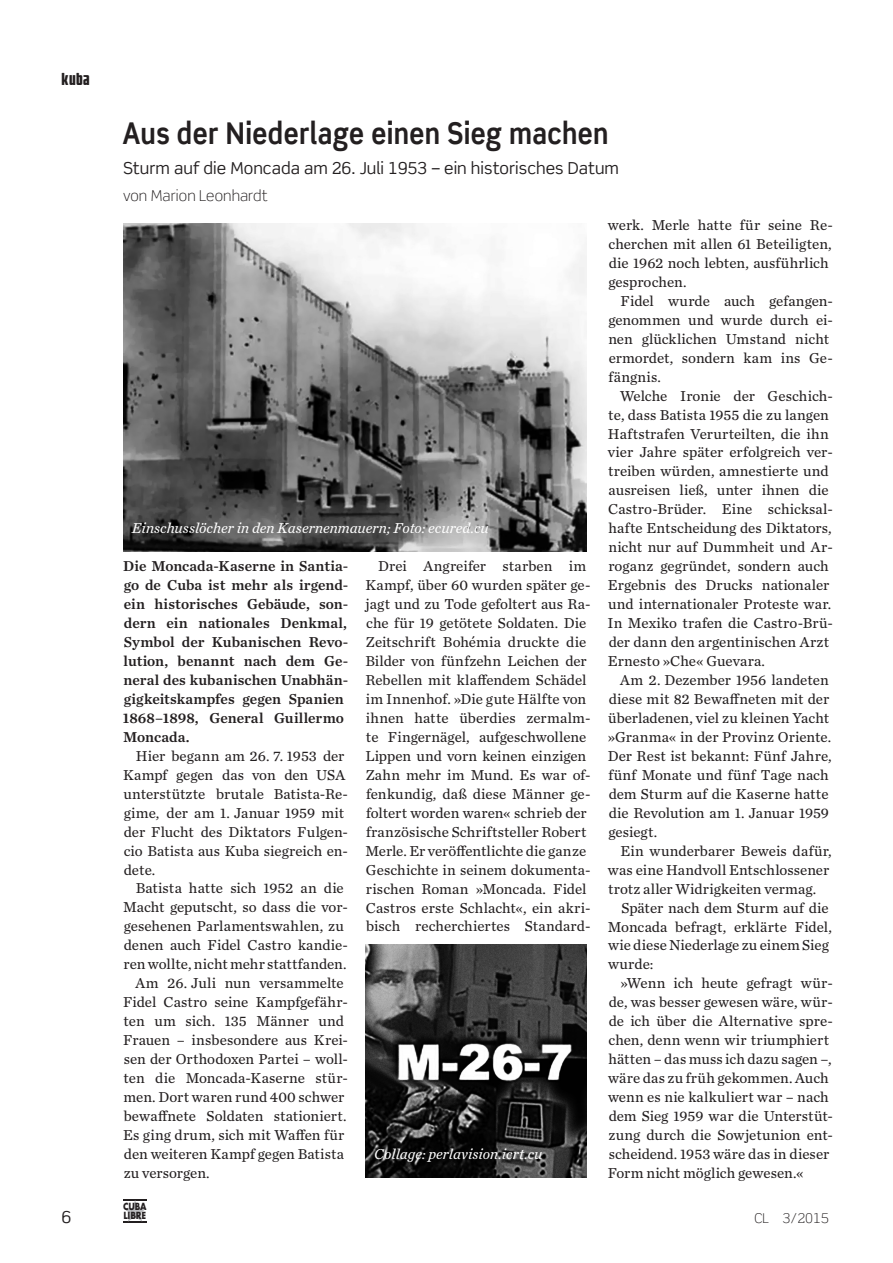
<style>
.page{position:relative;width:893px;height:1263px;background:#fff}
.page>*{position:absolute;margin:0;border:0;box-sizing:border-box;transform-origin:0 0}
.t1{font:700 30px "Scene Pro";letter-spacing:.015em;color:#231f20;scale:.87 1}
.t2{font:16.5px "Scene Pro";color:#231f20}
.t3{font:900 16.5px "Fidel";color:#231f20}
.t4{font:15px/18.9px "Chronicle Text G2";letter-spacing:.005em;color:#231f20}
.t5{font:15px/18.9px "Chronicle Text G2 Semi";color:#231f20}
.t6{font:italic 15px "Chronicle Text G2";color:#fff}
.t7{font:300 15px "Scene Pro";letter-spacing:.005em;color:#231f20}
.t8{font:300 13.5px "Scene Pro";color:#231f20}
.t9{font:700 10.8px/9.8px "Futura";letter-spacing:-.015em;color:#231f20;scale:.84 1}
</style>
<div class="page">
<hr style="left:123px;top:1199px;width:24px;height:2px;background:#231f20">
<svg style="left:123px;top:1200px;width:24px;height:22px"></svg>
<img style="left:123px;top:223px;width:464px;height:328px">
<img style="left:366px;top:944px;width:221px;height:234px">
<p class="t3" style="left:62px;top:70px;width:30px">kuba</p>
<h1 class="t1" style="left:123px;top:114px;width:560px">Aus der Niederlage einen Sieg machen</h1>
<p class="t2" style="left:123px;top:158px;width:497px">Sturm auf die Moncada am 26. Juli 1953 – ein historisches Datum</p>
<p class="t7" style="left:123px;top:187px;width:146px">von Marion Leonhardt</p>
<p class="t6" style="left:132px;top:517px;width:359px">Einschusslöcher in den Kasernenmauern; Foto: ecured.cu</p>
<p class="t5" style="left:123px;top:556px;width:227px">Die Moncada-Kaserne in Santia&shy;go de Cuba ist mehr als irgend&shy;ein historisches Gebäude, son&shy;dern ein nationales Denkmal,<br>Symbol der Kubanischen Revo&shy;lution, benannt nach dem Ge&shy;neral des kubanischen Unabhän&shy;gigkeitskampfes gegen Spanien<br>1868–1898, General Guillermo<br>Moncada.</p>
<p class="t4" style="left:123px;top:745px;width:227px;text-indent:13px">Hier begann am 26. 7. 1953 der<br>Kampf gegen das von den USA unterstützte brutale Batista-Re&shy;gime, der am 1. Januar 1959 mit der Flucht des Diktators Fulgen&shy;cio Batista aus Kuba siegreich en&shy;dete.</p>
<p class="t4" style="left:136px;top:878px;width:210px">Batista hatte sich 1952 an die</p>
<p class="t4" style="left:123px;top:897px;width:227px">Macht geputscht, so dass die vor-</p>
<p class="t4" style="left:124px;top:916px;width:222px">gesehenen Parlamentswahlen, zu</p>
<p class="t4" style="left:124px;top:935px;width:226px">denen auch Fidel Castro kandie-</p>
<p class="t4" style="left:124px;top:954px;width:225px">ren wollte, nicht mehr stattfanden.</p>
<p class="t4" style="left:135px;top:973px;width:210px">Am 26. Juli nun versammelte</p>
<p class="t4" style="left:123px;top:992px;width:227px">Fidel Castro seine Kampfgefähr-</p>
<p class="t4" style="left:123px;top:1011px;width:222px">ten um sich. 135 Männer und</p>
<p class="t4" style="left:123px;top:1030px;width:227px">Frauen – insbesondere aus Krei-</p>
<p class="t4" style="left:124px;top:1049px;width:226px">sen der Orthodoxen Partei – woll-</p>
<p class="t4" style="left:123px;top:1068px;width:226px">ten die Moncada-Kaserne stür-</p>
<p class="t4" style="left:124px;top:1087px;width:222px">men. Dort waren rund 400 schwer</p>
<p class="t4" style="left:124px;top:1106px;width:224px">bewaffnete Soldaten stationiert.</p>
<p class="t4" style="left:123px;top:1125px;width:223px">Es ging drum, sich mit Waffen für</p>
<p class="t4" style="left:124px;top:1144px;width:222px">den weiteren Kampf gegen Batista</p>
<p class="t4" style="left:124px;top:1163px;width:88px">zu versorgen.</p>
<p class="t4" style="left:365px;top:556px;width:227px;text-align:center">Drei Angreifer starben im<br>Kampf, über 60 wurden später ge&shy;jagt und zu Tode gefoltert aus Ra&shy;che für 19 getötete Soldaten. Die<br>Zeitschrift Bohémia druckte die<br>Bilder von fünfzehn Leichen der<br>Rebellen mit klaffendem Schädel im Innenhof. »Die gute Hälfte von ihnen hatte überdies zermalm&shy;te Fingernägel, aufgeschwollene<br>Lippen und vorn keinen einzigen<br>Zahn mehr im Mund. Es war of&shy;fenkundig, daß diese Männer ge&shy;foltert worden waren« schrieb der französische Schriftsteller Robert<br>Merle. Er veröffentlichte die ganze<br>Geschichte in seinem dokumenta&shy;rischen Roman »Moncada. Fidel<br>Castros erste Schlacht«, ein akri&shy;bisch recherchiertes Standard-</p>
<p class="t6" style="left:374px;top:1142px;width:170px">Collage: perlavision.icrt.cu</p>
<p class="t4" style="left:608px;top:215px;width:226px">werk. Merle hatte für seine Re&shy;cherchen mit allen 61 Beteiligten, die 1962 noch lebten, ausführlich gesprochen.</p>
<p class="t4" style="left:608px;top:290px;width:226px;text-indent:12px">Fidel wurde auch gefangen&shy;genommen und wurde durch ei&shy;nen glücklichen Umstand nicht ermordet, sondern kam ins Ge&shy;fängnis.</p>
<p class="t4" style="left:608px;top:385px;width:227px;text-indent:12px">Welche Ironie der Geschich&shy;te, dass Batista 1955 die zu langen<br>Haftstrafen Verurteilten, die ihn vier Jahre später erfolgreich ver&shy;treiben würden, amnestierte und ausreisen ließ, unter ihnen die<br>Castro-Brüder. Eine schicksal&shy;hafte Entscheidung des Diktators, nicht nur auf Dummheit und Ar&shy;roganz gegründet, sondern auch<br>Ergebnis des Drucks nationaler und internationaler Proteste war.<br>In Mexiko trafen die Castro-Brü&shy;der dann den argentinischen Arzt<br>Ernesto »Che« Guevara.</p>
<p class="t4" style="left:608px;top:670px;width:226px;text-indent:12px">Am 2. Dezember 1956 landeten diese mit 82 Bewaffneten mit der überladenen, viel zu kleinen Yacht »Granma« in der Provinz Oriente.<br>Der Rest ist bekannt: Fünf Jahre, fünf Monate und fünf Tage nach dem Sturm auf die Kaserne hatte die Revolution am 1. Januar 1959 gesiegt.</p>
<p class="t4" style="left:608px;top:840px;width:225px;text-indent:13px">Ein wunderbarer Beweis dafür, was eine Handvoll Entschlossener trotz aller Widrigkeiten vermag.</p>
<p class="t4" style="left:608px;top:897px;width:225px;text-indent:14px">Später nach dem Sturm auf die<br>Moncada befragt, erklärte Fidel, wie diese Niederlage zu einem Sieg wurde:</p>
<p class="t4" style="left:608px;top:973px;width:227px;text-indent:13px">»Wenn ich heute gefragt wür&shy;de, was besser gewesen wäre, wür&shy;de ich über die Alternative spre&shy;chen, denn wenn wir triumphiert hätten – das muss ich dazu sagen –, wäre das zu früh gekommen. Auch wenn es nie kalkuliert war – nach dem Sieg 1959 war die Unterstüt&shy;zung durch die Sowjetunion ent&shy;scheidend. 1953 wäre das in dieser<br>Form nicht möglich gewesen.«</p>
<p class="t2" style="left:62px;top:1206px;width:12px">6</p>
<p class="t9" style="left:123px;top:1201px;width:30px">CUBA<br>LIBRE</p>
<p class="t8" style="left:754px;top:1209px;width:76px">CL 3/2015</p>
</div>
